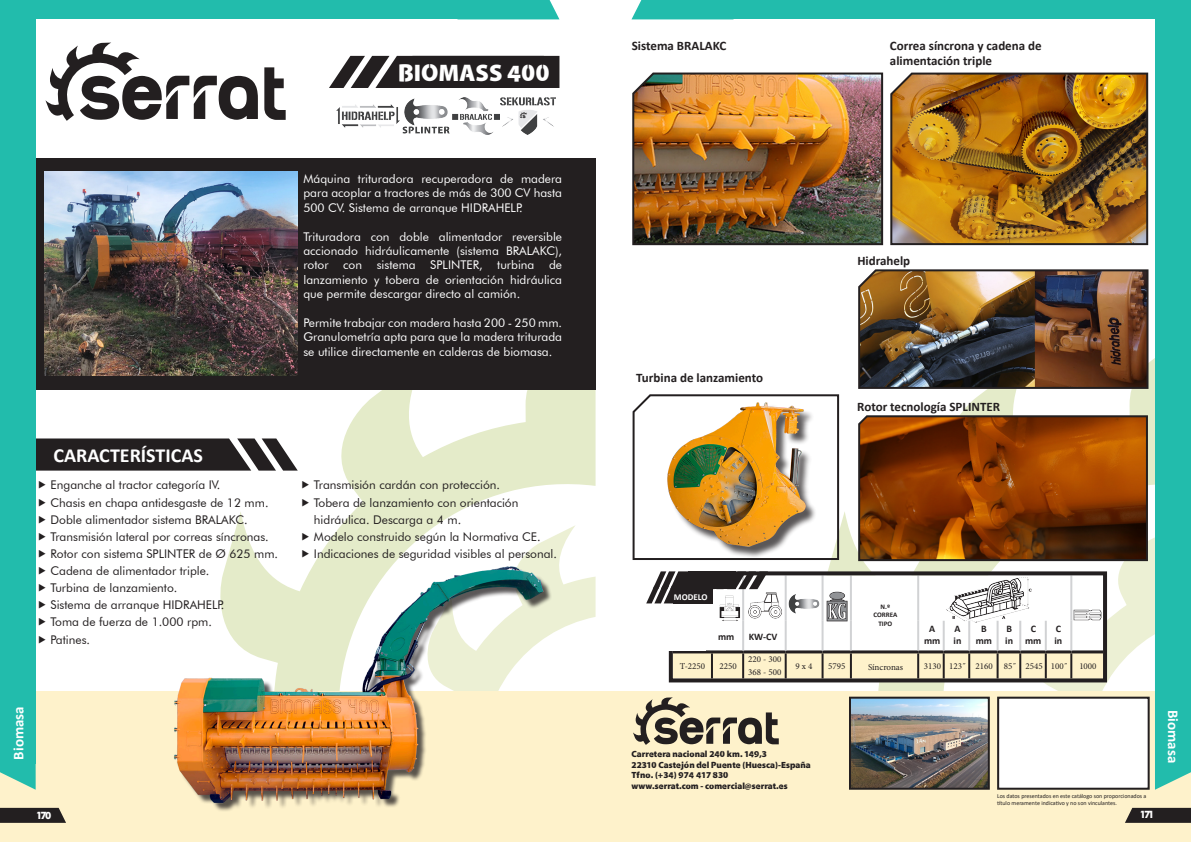
<style>
.page{position:relative;width:1191px;height:842px;background:#fff}
.page>*{position:absolute;margin:0;border:0;box-sizing:border-box;transform-origin:0 0}
.Título_Máquina{font:900 24px "Cleanvertising";color:#fff}
.t1{font:700 20px "Calibri";color:#fff}
.t2{font:700 15px "Calibri";color:#fff}
.Parrafo_CT_Derecha{font:700 13px/15.6px "Calibri";color:#231f20}
.t3{font:12px/17px "Futura BT";color:#231f20}
.Parrafo_Descripcion{font:12px/14.4px "Futura BT";color:#fff;text-align:justify}
.Parrafo_ABC{font:700 10px "Calibri";color:#231f20}
.t4{font:700 10px "Futura";letter-spacing:-.19em;color:#fff}
.t5{font:900 9px/10.8px "Cleanvertising";color:#231f20}
.Parrafo_Tabla{font:9px/12.8px "Minion Pro";color:#231f20}
.Titulo_tabla{font:700 9px "Calibri";color:#fff}
.Parrafo_ABC_correas{font:700 7px "Calibri";color:#231f20}
.t6{font:6px/7.2px "Calibri";color:#231f20}
</style>
<div class="page">
<svg style="left:229px;top:390px;width:366px;height:162px"></svg>
<svg style="left:391px;top:525px;width:205px;height:101px"></svg>
<div style="left:0;top:691px;width:595px;height:151px;background:#fef2cb"></div>
<svg style="left:0;top:808px;width:66px;height:15px"></svg>
<svg style="left:789px;top:358px;width:366px;height:333px"></svg>
<svg style="left:994px;top:525px;width:161px;height:166px;fill:#ecf0d4"></svg>
<div style="left:595px;top:691px;width:596px;height:151px;background:#fef2cb"></div>
<svg style="left:264px;top:67px;width:22px;height:53px"></svg>
<svg style="left:45px;top:43px;width:213px;height:78px"></svg>
<div style="left:998px;top:698px;width:150px;height:91px;background:#fff"></div>
<div style="left:997px;top:697px;width:152px;height:93px;border:2px solid #231f20"></div>
<img style="left:852px;top:700px;width:134px;height:87px">
<div style="left:849px;top:697px;width:140px;height:93px;border:2px solid #231f20"></div>
<svg style="left:633px;top:697px;width:145px;height:48px"></svg>
<svg style="left:1125px;top:808px;width:66px;height:15px"></svg>
<svg style="left:36px;top:438px;width:262px;height:33px;background:#3d3a3a"></svg>
<div style="left:458px;top:0;width:101px;height:19px;background:#22bcac"></div>
<div style="left:0;top:0;width:458px;height:19px;background:#22bcac"></div>
<div style="left:631px;top:0;width:102px;height:19px;background:#22bcac"></div>
<div style="left:733px;top:0;width:458px;height:19px;background:#22bcac"></div>
<div style="left:0;top:0;width:36px;height:764px;background:#22bcac"></div>
<svg style="left:1155px;top:764px;width:36px;height:26px"></svg>
<div style="left:1155px;top:0;width:36px;height:764px;background:#22bcac"></div>
<svg style="left:329px;top:56px;width:230px;height:32px;background:#3b3738"></svg>
<div style="left:36px;top:158px;width:559px;height:232px;background:#231f20"></div>
<img style="left:44px;top:171px;width:254px;height:204px">
<img style="left:452px;top:97px;width:103px;height:38px">
<img style="left:336px;top:105px;width:63px;height:22px">
<img style="left:402px;top:98px;width:47px;height:36px">
<img style="left:632px;top:72px;width:252px;height:174px">
<img style="left:890px;top:72px;width:259px;height:174px">
<img style="left:857px;top:269px;width:292px;height:121px">
<div style="left:669px;top:571px;width:438px;height:111px;border:4px solid #231f20"></div>
<img style="left:632px;top:392px;width:208px;height:169px">
<svg style="left:857px;top:413px;width:292px;height:149px;background:#843d09"></svg>
<svg style="left:646px;top:571px;width:457px;height:107px"></svg>
<div style="left:673px;top:586px;width:40px;height:17px;background:#231f20"></div>
<img style="left:174px;top:552px;width:393px;height:259px">
<svg style="left:0;top:764px;width:36px;height:26px"></svg>
<svg style="left:302px;top:481px;width:7px;height:8px"></svg>
<svg style="left:302px;top:498px;width:7px;height:8px"></svg>
<svg style="left:302px;top:532px;width:7px;height:8px"></svg>
<svg style="left:302px;top:550px;width:7px;height:7px"></svg>
<p class="Título_Máquina" style="left:399px;top:53px;width:152px">BIOMASS 400</p>
<p class="Parrafo_Descripcion" style="left:303px;top:171px;width:260px">Máquina trituradora recuperadora de madera para acoplar a tractores de más de 300 CV hasta 500 CV. Sistema de arranque HIDRAHELP.</p>
<p class="Parrafo_Descripcion" style="left:303px;top:229px;width:260px">Trituradora con doble alimentador reversible accionado hidráulicamente (sistema BRALAKC), rotor con sistema SPLINTER, turbina de lanzamiento y tobera de orientación hidráulica que permite descargar directo al camión.</p>
<p class="Parrafo_Descripcion" style="left:303px;top:315px;width:260px">Permite trabajar con madera hasta 200 - 250 mm.<br>Granulometría apta para que la madera triturada se utilice directamente en calderas de biomasa.</p>
<h2 class="t1" style="left:53px;top:441px;width:151px">CARACTERÍSTICAS</h2>
<p class="t3" style="left:51px;top:477px;width:171px">Enganche al tractor categoría IV.</p>
<p class="t3" style="left:51px;top:494px;width:219px">Chasis en chapa antidesgaste de 12 mm.</p>
<p class="t3" style="left:51px;top:511px;width:199px">Doble alimentador sistema BRALAKC.</p>
<p class="t3" style="left:51px;top:528px;width:220px">Transmisión lateral por correas síncronas.</p>
<p class="t3" style="left:51px;top:545px;width:229px">Rotor con sistema SPLINTER de Ø 625 mm.</p>
<p class="t3" style="left:51px;top:562px;width:160px">Cadena de alimentador triple.</p>
<p class="t3" style="left:51px;top:579px;width:128px">Turbina de lanzamiento.</p>
<p class="t3" style="left:51px;top:596px;width:175px">Sistema de arranque HIDRAHELP.</p>
<p class="t3" style="left:51px;top:613px;width:163px">Toma de fuerza de 1.000 rpm.</p>
<p class="t3" style="left:51px;top:631px;width:41px">Patines.</p>
<p class="t3" style="left:314px;top:477px;width:188px">Transmisión cardán con protección.</p>
<p class="t3" style="left:314px;top:494px;width:206px">Tobera de lanzamiento con orientación hidráulica. Descarga a 4 m.</p>
<p class="t3" style="left:314px;top:528px;width:228px">Modelo construido según la Normativa CE.</p>
<p class="t3" style="left:314px;top:545px;width:245px">Indicaciones de seguridad visibles al personal.</p>
<p class="Parrafo_CT_Derecha" style="left:632px;top:37px;width:96px">Sistema BRALAKC</p>
<p class="Parrafo_CT_Derecha" style="left:636px;top:370px;width:128px">Turbina de lanzamiento</p>
<p class="Titulo_tabla" style="left:674px;top:591px;width:35px">MODELO</p>
<p class="Parrafo_ABC" style="left:718px;top:630px;width:18px">mm</p>
<p class="Parrafo_ABC" style="left:749px;top:630px;width:30px">KW-CV</p>
<p class="Parrafo_CT_Derecha" style="left:890px;top:37px;width:153px">Correa síncrona y cadena de alimentación triple</p>
<p class="Parrafo_CT_Derecha" style="left:857px;top:253px;width:54px">Hidrahelp</p>
<p class="Parrafo_CT_Derecha" style="left:857px;top:399px;width:144px">Rotor tecnología SPLINTER</p>
<p class="Parrafo_ABC_correas" style="left:880px;top:601px;width:11px">N.º</p>
<p class="Parrafo_ABC_correas" style="left:873px;top:610px;width:25px">CORREA</p>
<p class="Parrafo_ABC_correas" style="left:878px;top:618px;width:15px">TIPO</p>
<p class="Parrafo_ABC" style="left:929px;top:622px;width:8px">A</p>
<p class="Parrafo_ABC" style="left:924px;top:634px;width:18px">mm</p>
<p class="Parrafo_ABC" style="left:954px;top:622px;width:8px">A</p>
<p class="Parrafo_ABC" style="left:953px;top:634px;width:9px">in</p>
<p class="Parrafo_ABC" style="left:981px;top:622px;width:7px">B</p>
<p class="Parrafo_ABC" style="left:975px;top:634px;width:18px">mm</p>
<p class="Parrafo_ABC" style="left:1006px;top:622px;width:7px">B</p>
<p class="Parrafo_ABC" style="left:1005px;top:634px;width:9px">in</p>
<p class="Parrafo_ABC" style="left:1030px;top:622px;width:7px">C</p>
<p class="Parrafo_ABC" style="left:1025px;top:634px;width:18px">mm</p>
<p class="Parrafo_ABC" style="left:1055px;top:622px;width:7px">C</p>
<p class="Parrafo_ABC" style="left:1054px;top:634px;width:9px">in</p>
<p class="Parrafo_Tabla" style="left:679px;top:660px;width:27px">T-2250</p>
<p class="Parrafo_Tabla" style="left:719px;top:660px;width:19px">2250</p>
<p class="Parrafo_Tabla" style="left:748px;top:653px;width:35px">220 - 300<br>368 - 500</p>
<p class="Parrafo_Tabla" style="left:795px;top:660px;width:18px">9 x 4</p>
<p class="Parrafo_Tabla" style="left:828px;top:660px;width:19px">5795</p>
<p class="Parrafo_Tabla" style="left:923px;top:660px;width:19px">3130</p>
<p class="Parrafo_Tabla" style="left:949px;top:660px;width:18px">123˝</p>
<p class="Parrafo_Tabla" style="left:975px;top:660px;width:19px">2160</p>
<p class="Parrafo_Tabla" style="left:1004px;top:660px;width:14px">85˝</p>
<p class="Parrafo_Tabla" style="left:1025px;top:660px;width:19px">2545</p>
<p class="Parrafo_Tabla" style="left:1051px;top:660px;width:18px">100˝</p>
<p class="Parrafo_Tabla" style="left:1079px;top:660px;width:19px">1000</p>
<p class="Parrafo_Tabla" style="left:868px;top:661px;width:37px">Síncronas</p>
<p class="t2" style="left:8px;top:759px;width:55px;rotate:-90deg">Biomasa</p>
<p class="t2" style="left:1183px;top:710px;width:55px;rotate:90deg">Biomasa</p>
<p class="t5" style="left:631px;top:747px;width:181px">Carretera nacional 240 km. 149,3<br>22310 Castejón del Puente (Huesca)-España Tfno. (+34) 974 417 830<br>www.serrat.com - comercial@serrat.es</p>
<p class="t4" style="left:36px;top:808px;width:17px">170</p>
<p class="t6" style="left:997px;top:792px;width:151px">Los datos presentados en este catálogo son proporcionados a título meramente indicativo y no son vinculantes.</p>
<p class="t4" style="left:1139px;top:807px;width:16px">171</p>
</div>
